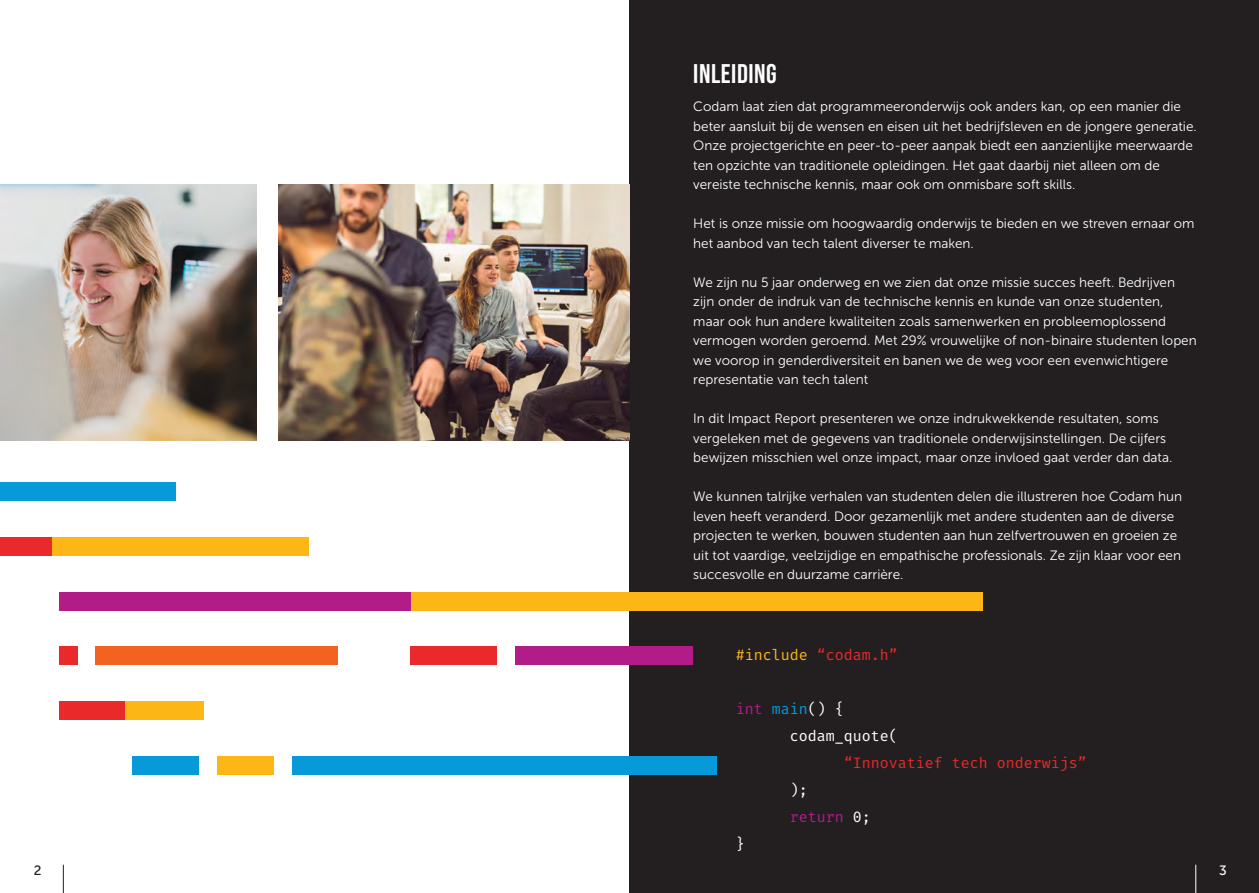
<style>
.page{position:relative;width:1259px;height:893px;background:#fff}
.page>*{position:absolute;margin:0;border:0;box-sizing:border-box;transform-origin:0 0}
.Chapter_title{font:27px "Bebas Neue";letter-spacing:.02em;color:#fff}
.Quote{font:15px "Fira Mono";color:#e9292a}
.Quote-2{font:15px "Fira Mono";color:#fff}
.Quote-3{font:15px "Fira Mono";color:#069ad9}
.Quote-4{font:15px "Fira Mono";color:#b11c89}
.Body_text{font:13.5px/19.5px "Museo Sans 300";color:#fff}
.t1{font:13.5px "Museo Sans 500";color:#231f20}
.t2{font:13.5px "Museo Sans 500";color:#fff}
.s1{color:#fcb615}
.s2{color:#b11c89}
.s3{color:#fff}
</style>
<div class="page">
<div style="left:629px;top:0;width:630px;height:893px;background:#231f20"></div>
<svg style="left:1195px;top:865px;width:1px;height:28px"></svg>
<svg style="left:63px;top:865px;width:1px;height:28px"></svg>
<img style="left:0;top:185px;width:256px;height:255px">
<div style="left:410px;top:592px;width:572px;height:18px;background:#fcb615"></div>
<div style="left:95px;top:647px;width:242px;height:18px;background:#f26221"></div>
<div style="left:132px;top:756px;width:67px;height:18px;background:#069ad9"></div>
<div style="left:292px;top:756px;width:424px;height:18px;background:#069ad9"></div>
<div style="left:217px;top:756px;width:57px;height:18px;background:#fcb615"></div>
<div style="left:59px;top:701px;width:67px;height:19px;background:#e9292a"></div>
<div style="left:59px;top:647px;width:18px;height:18px;background:#e9292a"></div>
<div style="left:125px;top:701px;width:79px;height:19px;background:#fcb615"></div>
<div style="left:410px;top:647px;width:87px;height:18px;background:#e9292a"></div>
<div style="left:515px;top:647px;width:177px;height:18px;background:#b11c89"></div>
<div style="left:0;top:537px;width:53px;height:19px;background:#e9292a"></div>
<div style="left:53px;top:537px;width:256px;height:19px;background:#fcb615"></div>
<div style="left:0;top:483px;width:176px;height:18px;background:#069ad9"></div>
<div style="left:59px;top:592px;width:351px;height:18px;background:#b11c89"></div>
<img style="left:279px;top:185px;width:350px;height:255px">
<p class="Chapter_title" style="left:693px;top:59px;width:85px">INLEIDING</p>
<p class="Body_text" style="left:693px;top:97px;width:505px">Codam laat zien dat programmeeronderwijs ook anders kan, op een manier die beter aansluit bij de wensen en eisen uit het bedrijfsleven en de jongere generatie.<br>Onze projectgerichte en peer-to-peer aanpak biedt een aanzienlijke meerwaarde ten opzichte van traditionele opleidingen. Het gaat daarbij niet alleen om de vereiste technische kennis, maar ook om onmisbare soft skills.</p>
<p class="Body_text" style="left:693px;top:214px;width:503px">Het is onze missie om hoogwaardig onderwijs te bieden en we streven ernaar om het aanbod van tech talent diverser te maken.</p>
<p class="Body_text" style="left:693px;top:272px;width:505px">We zijn nu 5 jaar onderweg en we zien dat onze missie succes heeft. Bedrijven zijn onder de indruk van de technische kennis en kunde van onze studenten, maar ook hun andere kwaliteiten zoals samenwerken en probleemoplossend vermogen worden geroemd. Met 29% vrouwelijke of non-binaire studenten lopen we voorop in genderdiversiteit en banen we de weg voor een evenwichtigere representatie van tech talent</p>
<p class="Body_text" style="left:693px;top:409px;width:481px">In dit Impact Report presenteren we onze indrukwekkende resultaten, soms vergeleken met de gegevens van traditionele onderwijsinstellingen. De cijfers bewijzen misschien wel onze impact, maar onze invloed gaat verder dan data.</p>
<p class="Body_text" style="left:693px;top:487px;width:490px">We kunnen talrijke verhalen van studenten delen die illustreren hoe Codam hun leven heeft veranderd. Door gezamenlijk met andere studenten aan de diverse projecten te werken, bouwen studenten aan hun zelfvertrouwen en groeien ze uit tot vaardige, veelzijdige en empathische professionals. Ze zijn klaar voor een succesvolle en duurzame carrière.</p>
<p class="Quote" style="left:736px;top:645px;width:163px"><span class="s1">#include</span> “codam.h”</p>
<p class="Quote-3" style="left:736px;top:699px;width:109px"><span class="s2">int</span> main<span class="s3">() {</span></p>
<p class="Quote-2" style="left:790px;top:726px;width:109px">codam_quote(</p>
<p class="Quote" style="left:844px;top:753px;width:245px">“Innovatief tech onderwijs”</p>
<p class="Quote-2" style="left:790px;top:780px;width:19px">);</p>
<p class="Quote-4" style="left:790px;top:807px;width:82px">return <span class="s3">0;</span></p>
<p class="Quote-2" style="left:736px;top:834px;width:10px">}</p>
<p class="t1" style="left:34px;top:863px;width:9px">2</p>
<p class="t2" style="left:1219px;top:863px;width:9px">3</p>
</div>
